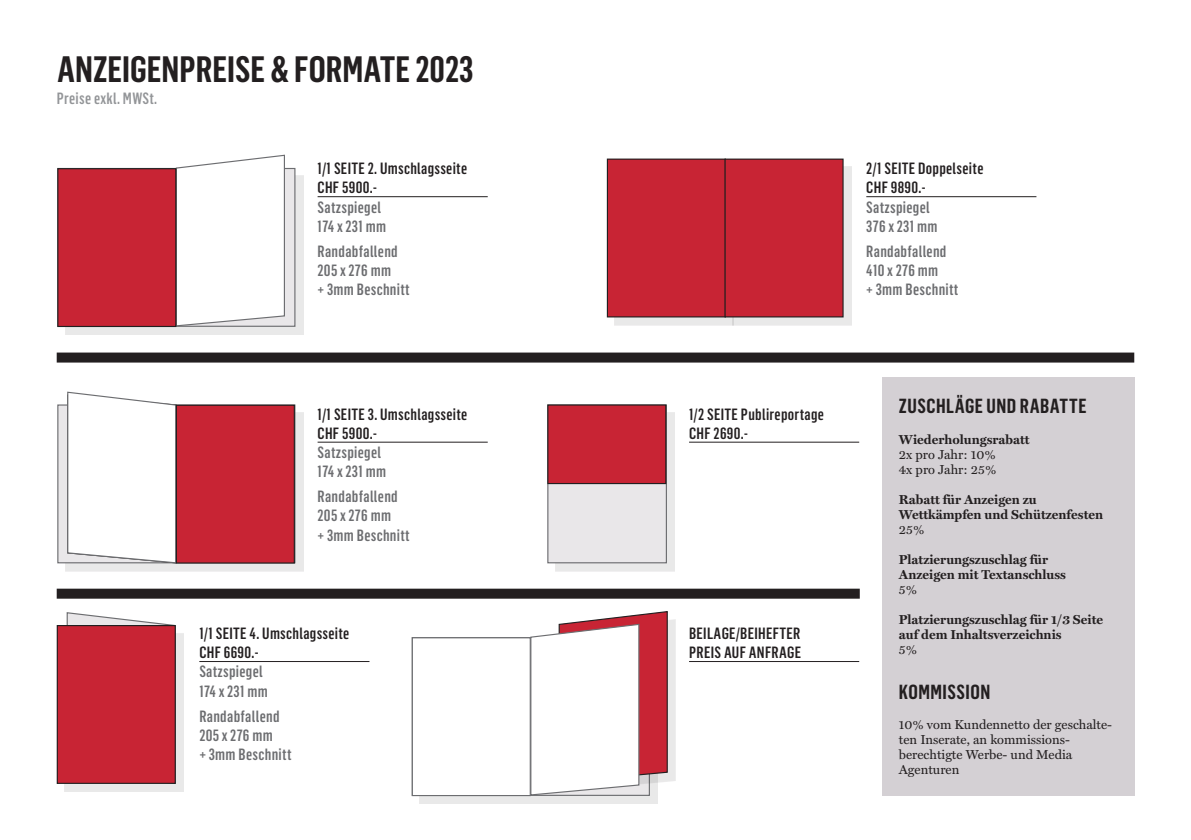
<style>
.page{position:relative;width:1191px;height:840px;background:#fff}
.page>*{position:absolute;margin:0;border:0;box-sizing:border-box;transform-origin:0 0}
.t1{font:600 36px "Flama Condensed";color:#231f20}
.t2{font:600 20px "Flama Condensed";letter-spacing:.02em;color:#231f20}
.t3{font:500 16px/19.2px "Flama Condensed";letter-spacing:.02em;color:#6c6d70}
.t4{font:500 16px/19.2px "Flama Condensed";letter-spacing:.02em;color:#231f20}
.t5{font:500 16px "Flama Condensed";letter-spacing:.02em;color:#939598}
.t6{font:700 13px/15px "Miller Text";color:#231f20}
.t7{font:13px/15px "Miller Text";color:#231f20}
.s1{font-weight:400}
</style>
<div class="page">
<div style="left:882px;top:377px;width:252px;height:418px;background:#d4d0d4"></div>
<hr style="left:317px;top:196px;width:171px;height:1px;background:#231f20">
<hr style="left:689px;top:660px;width:170px;height:1px;background:#231f20">
<hr style="left:317px;top:441px;width:171px;height:1px;background:#231f20">
<hr style="left:689px;top:441px;width:170px;height:1px;background:#231f20">
<hr style="left:199px;top:660px;width:170px;height:1px;background:#231f20">
<hr style="left:866px;top:196px;width:170px;height:1px;background:#231f20">
<div style="left:65px;top:176px;width:239px;height:159px;background:#e9e9e9"></div>
<div style="left:57px;top:168px;width:238px;height:158px;background:#e9e7e9;border:1px solid #6c6d70"></div>
<svg style="left:175px;top:154px;width:110px;height:173px"></svg>
<div style="left:58px;top:169px;width:118px;height:157px;background:#c82434"></div>
<div style="left:57px;top:168px;width:119px;height:159px;border:1px solid #231f20"></div>
<div style="left:65px;top:412px;width:239px;height:159px;background:#231f20;opacity:.1"></div>
<div style="left:57px;top:404px;width:238px;height:159px;background:#e9e7e9;border:1px solid #6c6d70"></div>
<svg style="left:66px;top:391px;width:110px;height:172px"></svg>
<div style="left:176px;top:405px;width:118px;height:157px;background:#c82434"></div>
<div style="left:176px;top:404px;width:119px;height:159px;border:1px solid #231f20"></div>
<div style="left:615px;top:166px;width:119px;height:159px;background:#231f20;opacity:.1"></div>
<div style="left:607px;top:159px;width:118px;height:158px;background:#c82434"></div>
<div style="left:607px;top:158px;width:119px;height:159px;border:1px solid #231f20"></div>
<div style="left:732px;top:166px;width:119px;height:159px;background:#231f20;opacity:.1"></div>
<div style="left:725px;top:159px;width:118px;height:158px;background:#c82434"></div>
<div style="left:724px;top:158px;width:119px;height:159px;border:1px solid #231f20"></div>
<div style="left:555px;top:412px;width:120px;height:159px;background:#e9e9e9"></div>
<div style="left:547px;top:404px;width:120px;height:159px;background:#e9e7e9;border:1px solid #6c6d70"></div>
<div style="left:548px;top:405px;width:118px;height:78px;background:#c82434"></div>
<div style="left:547px;top:404px;width:119px;height:80px;border:1px solid #231f20"></div>
<svg style="left:66px;top:612px;width:101px;height:12px"></svg>
<div style="left:65px;top:632px;width:119px;height:159px;background:#e9e9e9"></div>
<div style="left:57px;top:625px;width:118px;height:157px;background:#c82434"></div>
<div style="left:57px;top:624px;width:119px;height:159px;border:1px solid #231f20"></div>
<div style="left:420px;top:644px;width:238px;height:159px;background:#231f20;opacity:.1"></div>
<div style="left:566px;top:618px;width:110px;height:172px;background:#e9e9e9"></div>
<svg style="left:530px;top:611px;width:138px;height:184px"></svg>
<div style="left:412px;top:637px;width:119px;height:158px;background:#fff;border:1px solid #6c6d70"></div>
<div style="left:57px;top:352px;width:1077px;height:10px;background:#231f20"></div>
<div style="left:57px;top:588px;width:802px;height:10px;background:#231f20"></div>
<p class="t1" style="left:57px;top:47px;width:418px">ANZEIGENPREISE &amp; FORMATE 2023</p>
<p class="t5" style="left:57px;top:88px;width:102px">Preise exkl. MWSt.</p>
<p class="t4" style="left:317px;top:158px;width:151px">1/1 SEITE 2. Umschlagsseite<br>CHF 5900.-</p>
<p class="t3" style="left:317px;top:197px;width:70px">Satzspiegel<br>174 x231 mm</p>
<p class="t3" style="left:317px;top:241px;width:94px">Randabfallend<br>205 x276 mm<br>+ 3mm Beschnitt</p>
<p class="t4" style="left:317px;top:403px;width:151px">1/1 SEITE 3. Umschlagsseite<br>CHF 5900.-</p>
<p class="t3" style="left:317px;top:442px;width:70px">Satzspiegel<br>174 x231 mm</p>
<p class="t3" style="left:317px;top:486px;width:94px">Randabfallend<br>205 x276 mm<br>+ 3mm Beschnitt</p>
<p class="t4" style="left:199px;top:623px;width:151px">1/1 SEITE 4. Umschlagsseite<br>CHF 6690.-</p>
<p class="t3" style="left:199px;top:661px;width:70px">Satzspiegel<br>174 x231 mm</p>
<p class="t3" style="left:199px;top:705px;width:94px">Randabfallend<br>205 x276 mm<br>+ 3mm Beschnitt</p>
<p class="t4" style="left:689px;top:403px;width:136px">1/2 SEITE Publireportage<br>CHF 2690.-</p>
<p class="t4" style="left:689px;top:623px;width:114px">BEILAGE/BEIHEFTER<br>PREIS AUF ANFRAGE</p>
<p class="t4" style="left:866px;top:158px;width:119px">2/1 SEITE Doppelseite<br>CHF 9890.-</p>
<p class="t3" style="left:866px;top:197px;width:73px">Satzspiegel<br>376 x231 mm</p>
<p class="t3" style="left:866px;top:241px;width:94px">Randabfallend<br>410 x276 mm<br>+ 3mm Beschnitt</p>
<p class="t2" style="left:899px;top:393px;width:189px">ZUSCHLÄGE UND RABATTE</p>
<p class="t6" style="left:899px;top:431px;width:132px">Wiederholungsrabatt</p>
<p class="t7" style="left:899px;top:446px;width:98px">2x pro Jahr: 10%</p>
<p class="t7" style="left:899px;top:461px;width:99px">4x pro Jahr: 25%</p>
<p class="t6" style="left:899px;top:491px;width:206px">Rabatt für Anzeigen zu<br>Wettkämpfen und Schützenfesten</p>
<p class="t7" style="left:899px;top:521px;width:27px">25%</p>
<p class="t6" style="left:899px;top:551px;width:169px">Platzierungszuschlag für<br>Anzeigen mit Textanschluss<br><span class="s1">5%</span></p>
<p class="t6" style="left:899px;top:611px;width:206px">Platzierungszuschlag für 1/3 Seite auf dem Inhaltsverzeichnis<br><span class="s1">5%</span></p>
<p class="t2" style="left:899px;top:678px;width:93px">KOMMISSION</p>
<p class="t7" style="left:899px;top:716px;width:215px">10% vom Kundennetto der geschalte&shy;ten Inserate, an kommissions-</p>
<p class="t7" style="left:899px;top:746px;width:175px">berechtigte Werbe- und Media<br>Agenturen</p>
</div>
